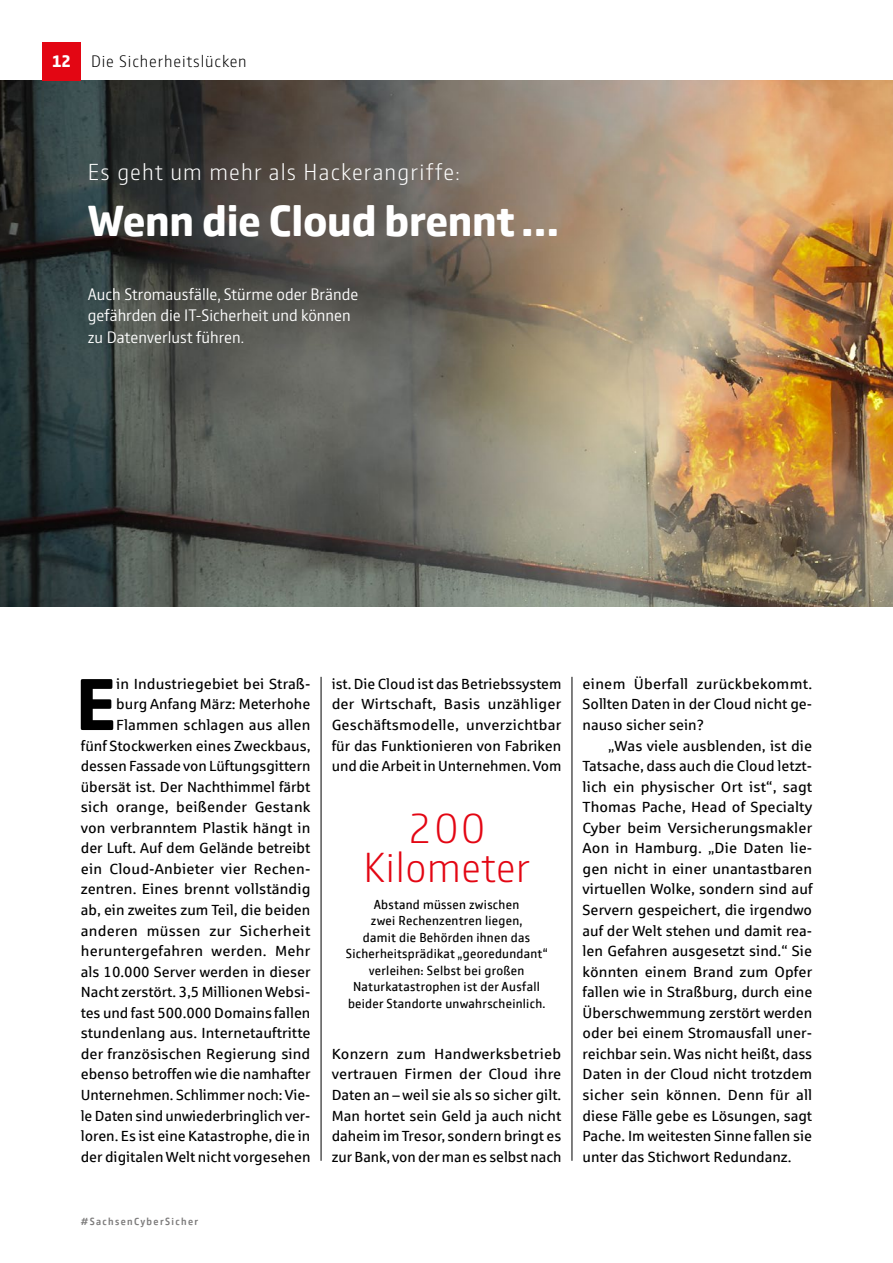
<style>
.page{position:relative;width:893px;height:1263px;background:#fff}
.page>*{position:absolute;margin:0;border:0;box-sizing:border-box;transform-origin:0 0}
.t1{font:700 76.05px "GD Vtype";color:#000}
.t2{font:700 45px "GD Vtype";letter-spacing:-.005em;color:#fff}
.t3{font:200 43.5px/39px "GD Vtype";letter-spacing:.015em;color:#e30613;text-align:center}
.t4{font:200 24px "GD Vtype";letter-spacing:.05em;color:#fff}
.t5{font:300 17.25px/21.8px "GD Vtype";color:#fff}
.t6{font:200 17.25px "GD Vtype";letter-spacing:.05em;color:#000}
.t7{font:14.7px/20.5px "Sparkasse Rg";color:#000;text-align:justify}
.t8{font:13.5px/16.5px "GD Vtype";letter-spacing:.02em;color:#000;text-align:center}
.t9{font:500 10.5px "GD Vtype";letter-spacing:.13em;color:#7c7b7b}
.s1{font-weight:700;color:#fff}
</style>
<div class="page">
<img style="left:0;top:81px;width:893px;height:526px">
<div style="left:43px;top:43px;width:38px;height:38px;background:#e30613"></div>
<hr style="left:321px;top:677px;width:1px;height:484px;background:#000">
<hr style="left:572px;top:677px;width:1px;height:484px;background:#000">
<p class="t6" style="left:53px;top:49px;width:196px"><span class="s1">12</span> Die Sicherheitslücken</p>
<h3 class="t4" style="left:88px;top:156px;width:374px">Es geht um mehr als Hackerangriffe:</h3>
<h2 class="t2" style="left:88px;top:189px;width:473px">Wenn die Cloud brennt …</h2>
<p class="t5" style="left:88px;top:282px;width:272px">Auch Stromausfälle, Stürme oder Brände gefährden die IT-Sicherheit und können zu Datenverlust führen.</p>
<p class="t7" style="left:81px;top:673px;width:231px;text-align:right">in Industriegebiet bei Straß-<br>burg Anfang März: Meterhohe Flammen schlagen aus allen<br>fünf Stockwerken eines Zweckbaus, dessen Fassade von Lüftungsgittern übersät ist. Der Nachthimmel färbt sich orange, beißender Gestank von verbranntem Plastik hängt in der Luft. Auf dem Gelände betreibt ein Cloud-Anbieter vier Rechen&shy;zentren. Eines brennt vollständig ab, ein zweites zum Teil, die beiden anderen müssen zur Sicherheit heruntergefahren werden. Mehr als 10.000 Server werden in dieser Nacht zerstört. 3,5 Millionen Websi&shy;tes und fast 500.000 Domains fallen stundenlang aus. Internetauftritte der französischen Regierung sind ebenso betroffen wie die namhafter Unternehmen. Schlimmer noch: Vie&shy;le Daten sind unwiederbringlich ver&shy;loren. Es ist eine Katastrophe, die in der digitalen Welt nicht vorgesehen</p>
<p class="t7" style="left:332px;top:673px;width:231px">ist. Die Cloud ist das Betriebssystem der Wirtschaft, Basis unzähliger Geschäftsmodelle, unverzichtbar für das Funktionieren von Fabriken und die Arbeit in Unternehmen. Vom</p>
<h1 class="t1" style="left:76px;top:651px;width:42px">E</h1>
<h3 class="t3" style="left:364px;top:807px;width:168px">200<br>Kilometer</h3>
<p class="t8" style="left:346px;top:895px;width:203px">Abstand müssen zwischen<br>zwei Rechenzentren liegen,<br>damit die Behörden ihnen das<br>Sicherheitsprädikat „georedundant“ verleihen: Selbst bei großen<br>Naturkatastrophen ist der Ausfall beider Standorte unwahrscheinlich.</p>
<p class="t7" style="left:332px;top:1043px;width:231px">Konzern zum Handwerksbetrieb vertrauen Firmen der Cloud ihre Daten an – weil sie als so sicher gilt.<br>Man hortet sein Geld ja auch nicht daheim im Tresor, sondern bringt es zur Bank, von der man es selbst nach</p>
<p class="t9" style="left:81px;top:1214px;width:119px">#SachsenCyberSicher</p>
<p class="t7" style="left:583px;top:673px;width:231px">einem Überfall zurückbekommt.<br>Sollten Daten in der Cloud nicht ge&shy;nauso sicher sein?</p>
<p class="t7" style="left:583px;top:735px;width:232px;text-indent:26px">„Was viele ausblenden, ist die Tatsache, dass auch die Cloud letzt&shy;lich ein physischer Ort ist“, sagt Thomas Pache, Head of Specialty Cyber beim Versicherungsmakler Aon in Hamburg. „Die Daten lie&shy;gen nicht in einer unantastbaren virtuellen Wolke, sondern sind auf Servern gespeichert, die irgendwo auf der Welt stehen und damit rea&shy;len Gefahren ausgesetzt sind.“ Sie könnten einem Brand zum Opfer fallen wie in Straßburg, durch eine Überschwemmung zerstört werden oder bei einem Stromausfall uner&shy;reichbar sein. Was nicht heißt, dass Daten in der Cloud nicht trotzdem sicher sein können. Denn für all diese Fälle gebe es Lösungen, sagt Pache. Im weitesten Sinne fallen sie unter das Stichwort Redundanz.</p>
</div>
